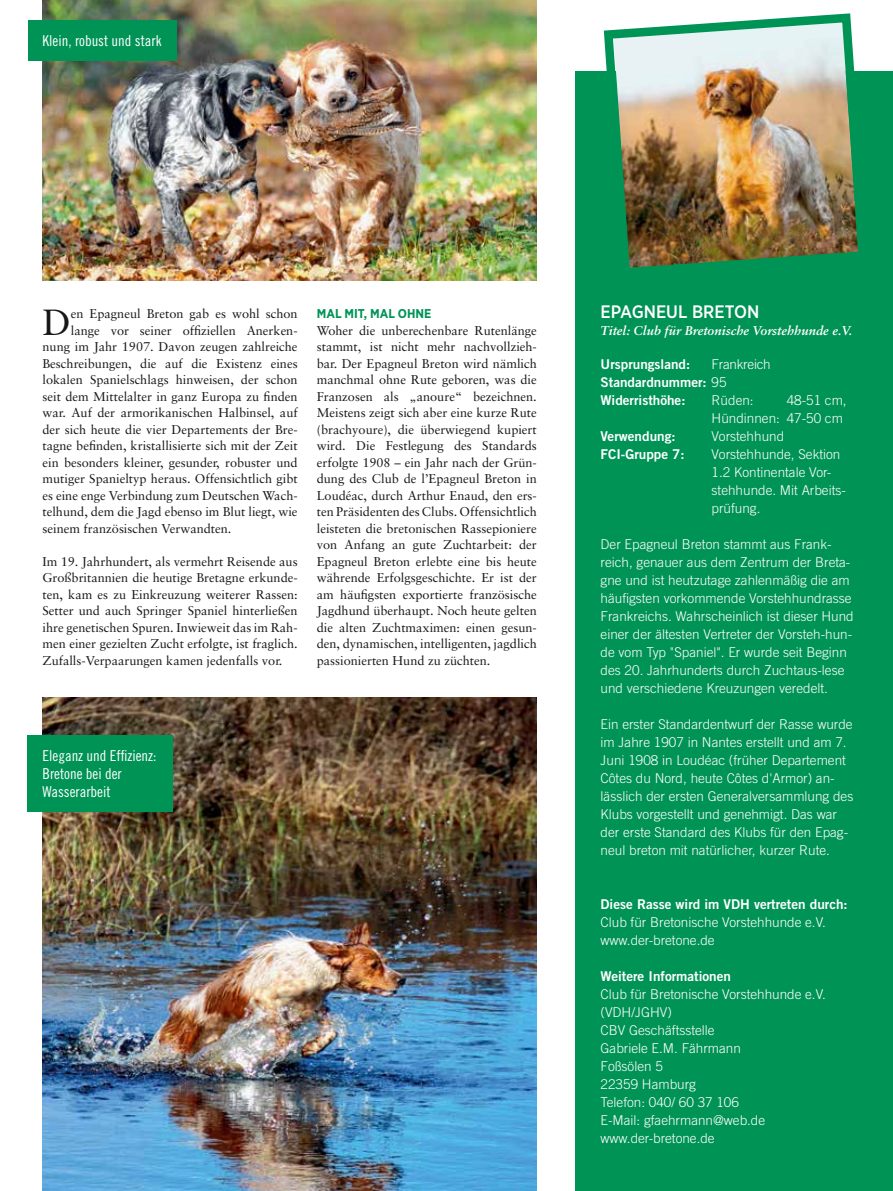
<style>
.page{position:relative;width:893px;height:1191px;background:#fff}
.page>*{position:absolute;margin:0;border:0;box-sizing:border-box;transform-origin:0 0}
.t1{font:36.45px "Sabon";color:#181716}
.t2{font:500 18px "Gotham Narrow";color:#fff}
.t3{font:15px/18px "Trade Gothic LT Std Cn 18";color:#fff}
.t4{font:300 13.5px/18px "Trade Gothic LT Std";color:#fff}
.t5{font:13.5px/18px "Trade Gothic LT Std Bd 2";color:#fff}
.t6{font:300 13.5px "Trade Gothic LT Std";letter-spacing:-.02em;color:#fff}
.t7{font:12.75px/16.5px "Sabon";color:#181716;text-align:justify}
.t8{font:italic 700 12.75px "Sabon";color:#fff}
.t9{font:700 12.75px "Gotham Narrow";color:#009356}
.s1{font-family:"Trade Gothic LT Std";font-weight:300}
</style>
<div class="page">
<img style="left:43px;top:698px;width:494px;height:493px">
<img style="left:43px;top:0;width:494px;height:281px">
<div style="left:575px;top:72px;width:318px;height:1119px;background:#009356"></div>
<img style="left:599px;top:13px;width:273px;height:255px">
<div style="left:28px;top:21px;width:149px;height:40px;background:#009356"></div>
<div style="left:28px;top:735px;width:145px;height:76px;background:#009356"></div>
<p class="t3" style="left:43px;top:32px;width:121px">Klein, robust und stark</p>
<h1 class="t1" style="left:43px;top:300px;width:30px">D</h1>
<p class="t7" style="left:71px;top:305px;width:228px">en Epagneul Breton gab es wohl schon</p>
<p class="t7" style="left:71px;top:322px;width:228px">lange vor seiner offiziellen Anerken-</p>
<p class="t7" style="left:43px;top:338px;width:257px">nung im Jahr 1907. Davon zeugen zahlreiche</p>
<p class="t7" style="left:43px;top:355px;width:257px">Beschreibungen, die auf die Existenz eines</p>
<p class="t7" style="left:43px;top:371px;width:257px">lokalen Spanielschlags hinweisen, der schon</p>
<p class="t7" style="left:43px;top:388px;width:257px">seit dem Mittelalter in ganz Europa zu finden</p>
<p class="t7" style="left:43px;top:404px;width:257px">war. Auf der armorikanischen Halbinsel, auf</p>
<p class="t7" style="left:43px;top:421px;width:257px">der sich heute die vier Departements der Bre-</p>
<p class="t7" style="left:43px;top:437px;width:257px">tagne befinden, kristallisierte sich mit der Zeit</p>
<p class="t7" style="left:43px;top:454px;width:257px">ein besonders kleiner, gesunder, robuster und</p>
<p class="t7" style="left:43px;top:470px;width:257px">mutiger Spanieltyp heraus. Offensichtlich gibt</p>
<p class="t7" style="left:43px;top:487px;width:257px">es eine enge Verbindung zum Deutschen Wach-</p>
<p class="t7" style="left:43px;top:503px;width:257px">telhund, dem die Jagd ebenso im Blut liegt, wie</p>
<p class="t7" style="left:43px;top:520px;width:190px">seinem französischen Verwandten.</p>
<p class="t7" style="left:43px;top:553px;width:257px">Im 19. Jahrhundert, als vermehrt Reisende aus Großbritannien die heutige Bretagne erkunde&shy;ten, kam es zu Einkreuzung weiterer Rassen:<br>Setter und auch Springer Spaniel hinterließen ihre genetischen Spuren. Inwieweit das im Rah&shy;men einer gezielten Zucht erfolgte, ist fraglich.<br>Zufalls-Verpaarungen kamen jedenfalls vor.</p>
<p class="t9" style="left:317px;top:305px;width:116px">MAL MIT, MAL OHNE</p>
<p class="t7" style="left:317px;top:322px;width:222px">Woher die unberechenbare Rutenlänge stammt, ist nicht mehr nachvollzieh&shy;bar. Der Epagneul Breton wird nämlich manchmal ohne Rute geboren, was die Franzosen als „anoure“ bezeichnen.<br>Meistens zeigt sich aber eine kurze Rute (brachyoure), die überwiegend kupiert wird. Die Festlegung des Standards erfolgte 1908 – ein Jahr nach der Grün&shy;dung des Club de l’Epagneul Breton in Loudéac, durch Arthur Enaud, den ers&shy;ten Präsidenten des Clubs. Offensichtlich leisteten die bretonischen Rassepioniere von Anfang an gute Zuchtarbeit: der Epagneul Breton erlebte eine bis heute währende Erfolgsgeschichte. Er ist der am häufigsten exportierte französische Jagdhund überhaupt. Noch heute gelten die alten Zuchtmaximen: einen gesun&shy;den, dynamischen, intelligenten, jagdlich passionierten Hund zu züchten.</p>
<p class="t3" style="left:43px;top:746px;width:116px">Eleganz und Effizienz:<br>Bretone bei der<br>Wasserarbeit</p>
<h2 class="t2" style="left:601px;top:301px;width:160px">EPAGNEUL BRETON</h2>
<p class="t8" style="left:601px;top:322px;width:253px">Titel: Club für Bretonische Vorstehhunde e.V.</p>
<p class="t5" style="left:601px;top:355px;width:91px">Ursprungsland:</p>
<p class="t6" style="left:712px;top:356px;width:61px">Frankreich</p>
<p class="t5" style="left:601px;top:373px;width:128px">Standardnummer: <span class="s1">95<br></span>Widerristhöhe:</p>
<p class="t4" style="left:712px;top:391px;width:137px;text-align:right">48-51 cm,<br>Hündinnen: 47-50 cm</p>
<p class="t4" style="left:712px;top:391px;width:44px">Rüden:</p>
<p class="t5" style="left:601px;top:427px;width:76px">Verwendung:</p>
<p class="t4" style="left:712px;top:427px;width:74px">Vorstehhund</p>
<p class="t5" style="left:601px;top:445px;width:85px">FCI-Gruppe 7:</p>
<p class="t4" style="left:712px;top:445px;width:136px">Vorstehhunde, Sektion<br>1.2 Kontinentale Vor&shy;stehhunde. Mit Arbeits&shy;prüfung.</p>
<p class="t4" style="left:601px;top:535px;width:255px">Der Epagneul Breton stammt aus Frank&shy;reich, genauer aus dem Zentrum der Breta&shy;gne und ist heutzutage zahlenmäßig die am häufigsten vorkommende Vorstehhundrasse Frankreichs. Wahrscheinlich ist dieser Hund einer der ältesten Vertreter der Vorsteh-hun&shy;de vom Typ "Spaniel". Er wurde seit Beginn des 20. Jahrhunderts durch Zuchtaus-lese und verschiedene Kreuzungen veredelt.</p>
<p class="t4" style="left:601px;top:715px;width:254px">Ein erster Standardentwurf der Rasse wurde im Jahre 1907 in Nantes erstellt und am 7.<br>Juni 1908 in Loudéac (früher Departement Côtes du Nord, heute Côtes d'Armor) an&shy;lässlich der ersten Generalversammlung des Klubs vorgestellt und genehmigt. Das war der erste Standard des Klubs für den Epag&shy;neul breton mit natürlicher, kurzer Rute.</p>
<p class="t5" style="left:601px;top:895px;width:249px">Diese Rasse wird im VDH vertreten durch:</p>
<p class="t4" style="left:601px;top:913px;width:227px">Club für Bretonische Vorstehhunde e.V. www.der-bretone.de</p>
<p class="t5" style="left:601px;top:967px;width:132px">Weitere Informationen</p>
<p class="t4" style="left:601px;top:985px;width:227px">Club für Bretonische Vorstehhunde e.V. (VDH/JGHV)<br>CBV Geschäftsstelle<br>Gabriele E.M. Fährmann<br>Foßsölen 5<br>22359 Hamburg<br>Telefon: 040/ 60 37 106<br>E-Mail: gfaehrmann@web.de www.der-bretone.de</p>
</div>
